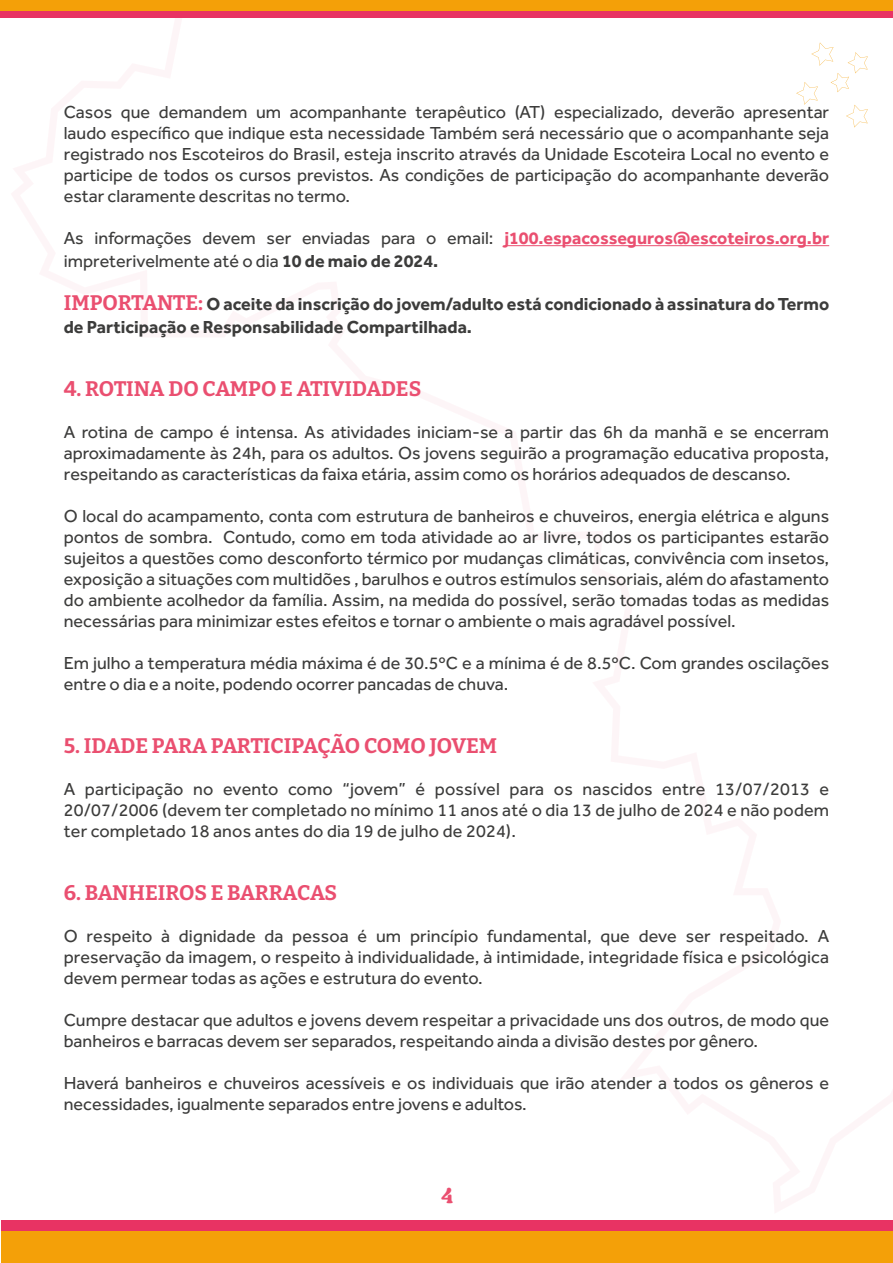
<style>
.page{position:relative;width:893px;height:1263px;background:#fff}
.page>*{position:absolute;margin:0;border:0;box-sizing:border-box;transform-origin:0 0}
.t1{font:700 21px "Bitter";letter-spacing:-.02em;color:#ea4f70}
.t2{font:21px "Regards";color:#ea4f70}
.t3{font:18px/21px "Effra";color:#3c3c3b;text-align:justify}
.t4{font:700 18px/22.5px "Effra";color:#3c3c3b}
.s1{font-weight:700;color:#ea4f70}
.s2{font-weight:700}
.s3{font-family:"Bitter";font-size:21px;color:#ea4f70}
</style>
<div class="page">
<div style="left:1px;top:0;width:892px;height:17px;background:#e83363"></div>
<div style="left:1px;top:0;width:892px;height:11px;background:#f4a008"></div>
<div style="left:1px;top:1220px;width:892px;height:43px;background:#e83363"></div>
<div style="left:1px;top:1231px;width:892px;height:32px;background:#f4a008"></div>
<hr style="left:504px;top:245px;width:325px;height:1px;background:#ea4f70">
<p class="t3" style="left:64px;top:102px;width:767px">Casos que demandem um acompanhante terapêutico (AT) especializado, deverão apresentar laudo específico que indique esta necessidade Também será necessário que o acompanhante seja registrado nos Escoteiros do Brasil, esteja inscrito através da Unidade Escoteira Local no evento e participe de todos os cursos previstos. As condições de participação do acompanhante deverão estar claramente descritas no termo.</p>
<p class="t3" style="left:64px;top:227px;width:767px;line-height:22.5px">As informações devem ser enviadas para o email: <span class="s1">j100.espacosseguros@escoteiros.org.br </span>impreterivelmente até o dia <span class="s2">10 de maio de 2024.</span></p>
<p class="t4" style="left:64px;top:293px;width:767px"><span class="s3">IMPORTANTE:</span> O aceite da inscrição do jovem/adulto está condicionado à assinatura do Termo de Participação e Responsabilidade Compartilhada.</p>
<p class="t1" style="left:64px;top:375px;width:359px">4. ROTINA DO CAMPO E ATIVIDADES</p>
<p class="t3" style="left:64px;top:421px;width:767px">A rotina de campo é intensa. As atividades iniciam-se a partir das 6h da manhã e se encerram aproximadamente às 24h, para os adultos. Os jovens seguirão a programação educativa proposta, respeitando as características da faixa etária, assim como os horários adequados de descanso.</p>
<p class="t3" style="left:64px;top:505px;width:767px">O local do acampamento, conta com estrutura de banheiros e chuveiros, energia elétrica e alguns pontos de sombra. Contudo, como em toda atividade ao ar livre, todos os participantes estarão sujeitos a questões como desconforto térmico por mudanças climáticas, convivência com insetos, exposição a situações com multidões , barulhos e outros estímulos sensoriais, além do afastamento do ambiente acolhedor da família. Assim, na medida do possível, serão tomadas todas as medidas necessárias para minimizar estes efeitos e tornar o ambiente o mais agradável possível.</p>
<p class="t3" style="left:64px;top:652px;width:767px">Em julho a temperatura média máxima é de 30.5ºC e a mínima é de 8.5ºC. Com grandes oscilações entre o dia e a noite, podendo ocorrer pancadas de chuva.</p>
<p class="t1" style="left:64px;top:732px;width:435px">5. IDADE PARA PARTICIPAÇÃO COMO JOVEM</p>
<p class="t3" style="left:64px;top:778px;width:767px">A participação no evento como “jovem” é possível para os nascidos entre 13/07/2013 e 20/07/2006 (devem ter completado no mínimo 11 anos até o dia 13 de julho de 2024 e não podem ter completado 18 anos antes do dia 19 de julho de 2024).</p>
<p class="t1" style="left:64px;top:879px;width:275px">6. BANHEIROS E BARRACAS</p>
<p class="t3" style="left:64px;top:925px;width:767px">O respeito à dignidade da pessoa é um princípio fundamental, que deve ser respeitado. A preservação da imagem, o respeito à individualidade, à intimidade, integridade física e psicológica devem permear todas as ações e estrutura do evento.</p>
<p class="t3" style="left:64px;top:1009px;width:767px">Cumpre destacar que adultos e jovens devem respeitar a privacidade uns dos outros, de modo que banheiros e barracas devem ser separados, respeitando ainda a divisão destes por gênero.</p>
<p class="t3" style="left:64px;top:1072px;width:767px">Haverá banheiros e chuveiros acessíveis e os individuais que irão atender a todos os gêneros e necessidades, igualmente separados entre jovens e adultos.</p>
<p class="t2" style="left:441px;top:1181px;width:14px">4</p>
</div>
